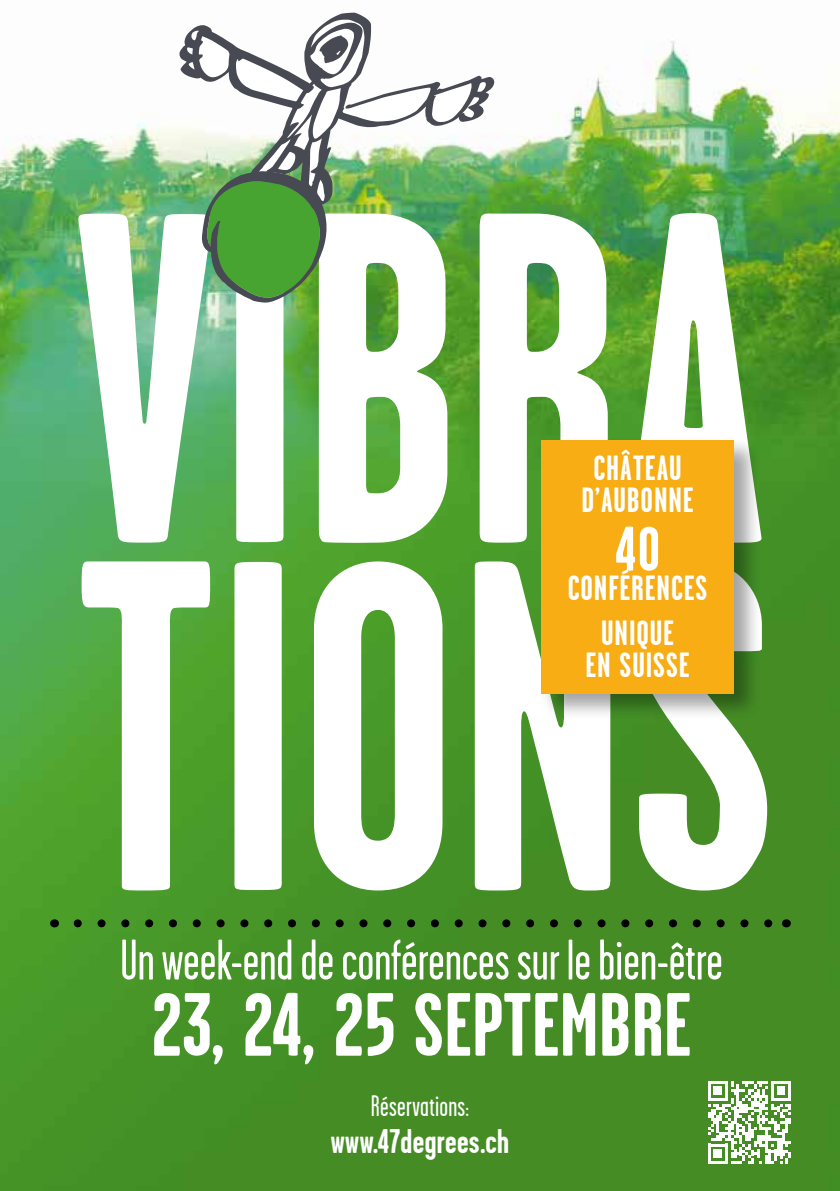
<style>
.page{position:relative;width:840px;height:1191px;background:#fff}
.page>*{position:absolute;margin:0;border:0;box-sizing:border-box;transform-origin:0 0}
.t1{font:700 470px/347.8px "Garage Gothic";color:#fff;scale:.94 1}
.t2{font:700 89.6px "Garage Gothic";color:#fff}
.t3{font:700 62.8px "Garage Gothic";color:#fff}
.t4{font:57.2px "Garage Gothic";color:#fff}
.t5{font:700 35px/32.2px "Garage Gothic";letter-spacing:.025em;color:#fff;text-align:center}
.t6{font:700 34.2px "Garage Gothic";letter-spacing:.01em;color:#fff}
.t7{font:29.6px "Garage Gothic";letter-spacing:.01em;color:#fff}
</style>
<div class="page">
<img style="left:0;top:12px;width:839px;height:1179px">
<svg style="left:78px;top:919px;width:695px;height:8px"></svg>
<div style="left:539px;top:437px;width:222px;height:283px;background:#000;opacity:.36"></div>
<div style="left:540px;top:440px;width:193px;height:253px;background:#f8ad15"></div>
<svg style="left:201px;top:206px;width:126px;height:97px"></svg>
<svg style="left:178px;top:13px;width:316px;height:193px"></svg>
<svg style="left:319px;top:35px;width:29px;height:28px"></svg>
<svg style="left:707px;top:1080px;width:83px;height:84px"></svg>
<h1 class="t1" style="left:72px;top:209px;width:752px">VIBRA<br>TIONS</h1>
<p class="t5" style="left:581px;top:452px;width:114px">CHÂTEAU<br>D’AUBONNE</p>
<h3 class="t3" style="left:615px;top:515px;width:46px">40</h3>
<p class="t5" style="left:567px;top:565px;width:141px;line-height:45px">CONFÉRENCES<br>UNIQUE</p>
<p class="t5" style="left:585px;top:649px;width:106px">EN SUISSE</p>
<h3 class="t4" style="left:120px;top:930px;width:603px">Un week-end de conférences sur le bien-être</h3>
<h2 class="t2" style="left:152px;top:977px;width:541px">23, 24, 25 SEPTEMBRE</h2>
<p class="t7" style="left:370px;top:1090px;width:100px">Réservations:</p>
<p class="t6" style="left:330px;top:1122px;width:180px">www.47degrees.ch</p>
</div>
